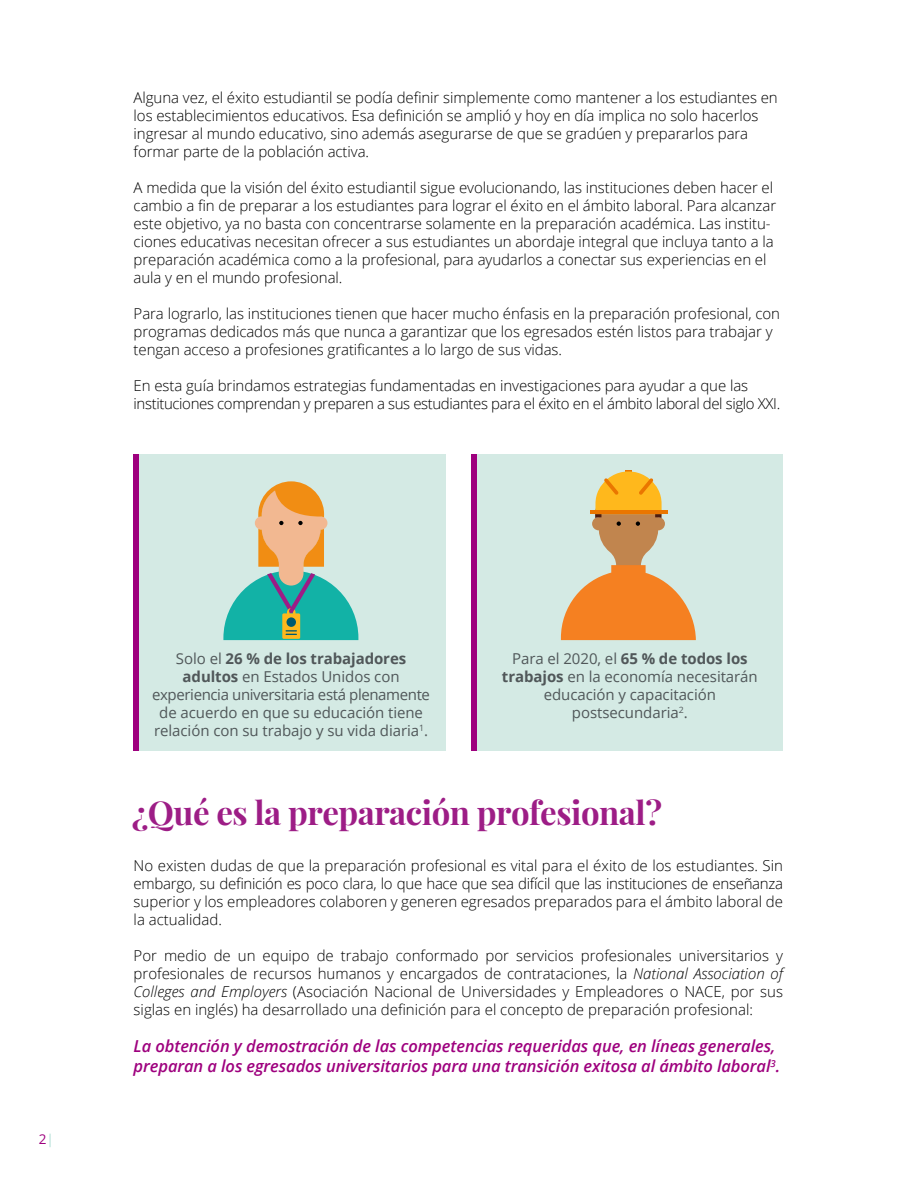
<style>
.page{position:relative;width:918px;height:1188px;background:#fff}
.page>*{position:absolute;margin:0;border:0;box-sizing:border-box;transform-origin:0 0}
.t1{font:700 33px "Playfair Display";letter-spacing:-.015em;color:#9d1d86}
.t2{font:italic 600 16.5px/19.8px "Open Sans";letter-spacing:-.005em;color:#9e007e}
.t3{font:300 15px/18px "Open Sans";letter-spacing:-.005em;color:#000}
.t4{font:15px/18px "Open Sans";letter-spacing:-.005em;color:#505759;text-align:center}
.t5{font:300 15px/18px "Open Sans";letter-spacing:-.025em;color:#000}
.t6{font:13.5px "Open Sans";color:#9e007e}
.s1{color:#b1ded6}
.s2{font-weight:700}
.s3{font-style:italic}
</style>
<div class="page">
<div style="left:136px;top:454px;width:310px;height:298px;background:#d4eae4"></div>
<div style="left:134px;top:454px;width:5px;height:298px;background:#9e007e"></div>
<div style="left:474px;top:454px;width:309px;height:298px;background:#d4eae4"></div>
<div style="left:471px;top:454px;width:6px;height:298px;background:#9e007e"></div>
<svg style="left:223px;top:481px;width:135px;height:159px"></svg>
<svg style="left:561px;top:470px;width:135px;height:170px"></svg>
<p class="t3" style="left:134px;top:88px;width:646px">Alguna vez, el éxito estudiantil se podía definir simplemente como mantener a los estudiantes en los establecimientos educativos. Esa definición se amplió y hoy en día implica no solo hacerlos ingresar al mundo educativo, sino además asegurarse de que se gradúen y prepararlos para formar parte de la población activa.</p>
<p class="t3" style="left:134px;top:178px;width:644px">A medida que la visión del éxito estudiantil sigue evolucionando, las instituciones deben hacer el cambio a fin de preparar a los estudiantes para lograr el éxito en el ámbito laboral. Para alcanzar este objetivo, ya no basta con concentrarse solamente en la preparación académica. Las institu&shy;ciones educativas necesitan ofrecer a sus estudiantes un abordaje integral que incluya tanto a la preparación académica como a la profesional, para ayudarlos a conectar sus experiencias en el aula y en el mundo profesional.</p>
<p class="t3" style="left:134px;top:304px;width:648px">Para lograrlo, las instituciones tienen que hacer mucho énfasis en la preparación profesional, con programas dedicados más que nunca a garantizar que los egresados estén listos para trabajar y tengan acceso a profesiones gratificantes a lo largo de sus vidas.</p>
<p class="t5" style="left:134px;top:376px;width:648px">En esta guía brindamos estrategias fundamentadas en investigaciones para ayudar a que las instituciones comprendan y preparen a sus estudiantes para el éxito en el ámbito laboral del siglo XXI.</p>
<p class="t6" style="left:39px;top:1130px;width:17px">2<span class="s1">|</span></p>
<p class="t4" style="left:152px;top:649px;width:279px">Solo el <span class="s2">26 % de los trabajadores adultos</span> en Estados Unidos con experiencia universitaria está plenamente de acuerdo en que su educación tiene relación con su trabajo y su vida diaria<sup>1</sup>.</p>
<p class="t4" style="left:502px;top:649px;width:257px">Para el 2020, el <span class="s2">65 % de todos los trabajos</span> en la economía necesitarán educación y capacitación postsecundaria<sup>2</sup>.</p>
<h1 class="t1" style="left:132px;top:792px;width:532px">¿Qué es la preparación profesional?</h1>
<p class="t3" style="left:134px;top:856px;width:651px;text-align:justify">No existen dudas de que la preparación profesional es vital para el éxito de los estudiantes. Sin embargo, su definición es poco clara, lo que hace que sea difícil que las instituciones de enseñanza superior y los empleadores colaboren y generen egresados preparados para el ámbito laboral de la actualidad.</p>
<p class="t3" style="left:134px;top:946px;width:651px;text-align:justify">Por medio de un equipo de trabajo conformado por servicios profesionales universitarios y profesionales de recursos humanos y encargados de contrataciones, la <span class="s3">National Association of Colleges and Employers</span> (Asociación Nacional de Universidades y Empleadores o NACE, por sus siglas en inglés) ha desarrollado una definición para el concepto de preparación profesional:</p>
<p class="t2" style="left:134px;top:1036px;width:648px">La obtención y demostración de las competencias requeridas que, en líneas generales, preparan a los egresados universitarios para una transición exitosa al ámbito laboral<sup>3</sup>.</p>
</div>
